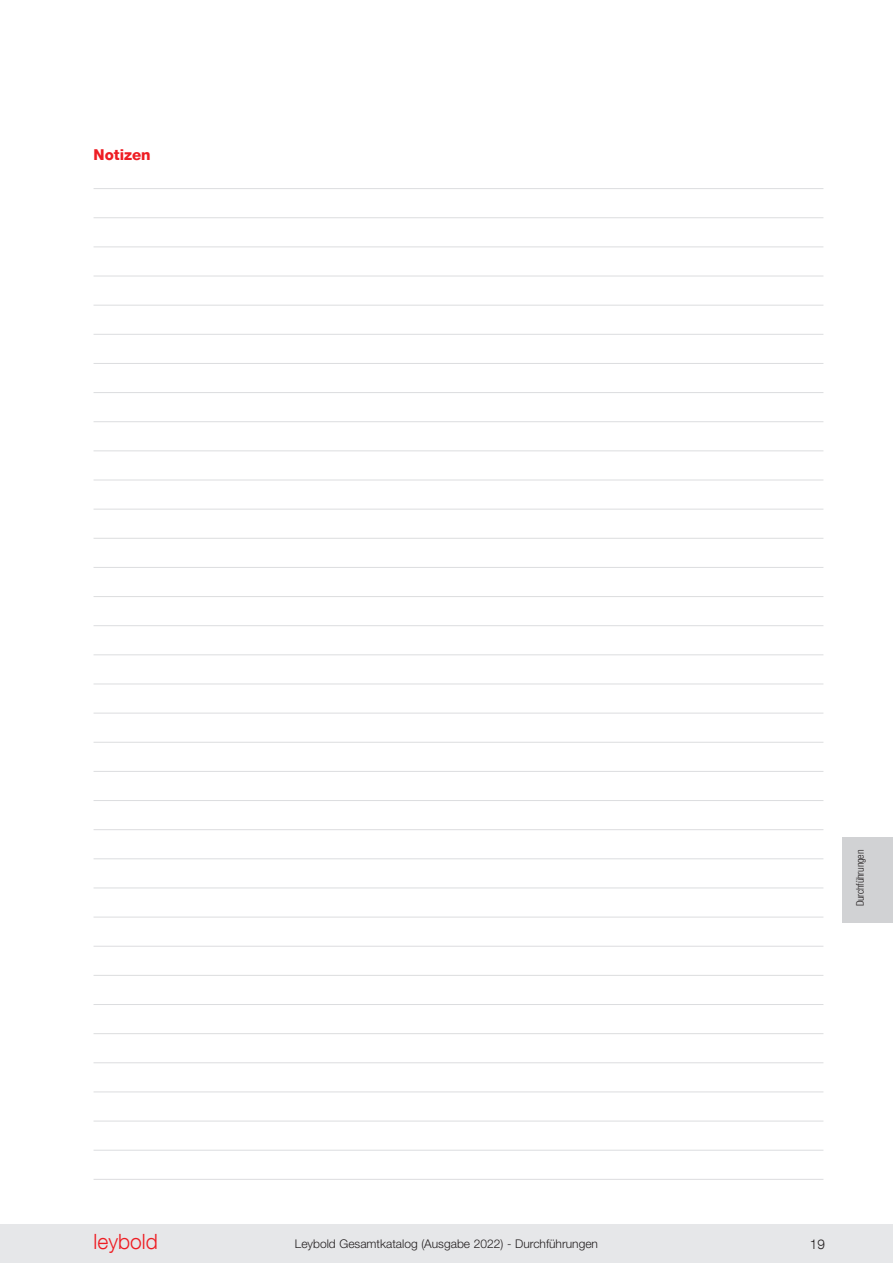
<style>
.page{position:relative;width:893px;height:1263px;background:#fff}
.page>*{position:absolute;margin:0;border:0;box-sizing:border-box;transform-origin:0 0}
.t1{font:300 21px "Helvetica Neue LT Com";color:#ee1d23}
.t2{font:800 15px "Helvetica Neue LT Com";color:#ee1d23}
.t3{font:300 13.5px "Helvetica Neue LT Com";color:#231f20}
.t4{font:300 12px "Helvetica Neue LT Std";color:#231f20}
.t5{font:300 condensed 10.5px "Helvetica Neue LT Com";letter-spacing:-.025em;color:#231f20}
</style>
<div class="page">
<hr style="left:94px;top:188px;width:729px;height:1px;background:#dcdddf">
<hr style="left:94px;top:217px;width:729px;height:1px;background:#dcdddf">
<hr style="left:94px;top:246px;width:729px;height:1px;background:#dcdddf">
<hr style="left:94px;top:276px;width:729px;height:1px;background:#dcdddf">
<hr style="left:94px;top:305px;width:729px;height:1px;background:#dcdddf">
<hr style="left:94px;top:334px;width:729px;height:1px;background:#dcdddf">
<hr style="left:94px;top:363px;width:729px;height:1px;background:#dcdddf">
<hr style="left:94px;top:392px;width:729px;height:1px;background:#dcdddf">
<hr style="left:94px;top:421px;width:729px;height:1px;background:#dcdddf">
<hr style="left:94px;top:450px;width:729px;height:1px;background:#dcdddf">
<hr style="left:94px;top:480px;width:729px;height:1px;background:#dcdddf">
<hr style="left:94px;top:509px;width:729px;height:1px;background:#dcdddf">
<hr style="left:94px;top:538px;width:729px;height:1px;background:#dcdddf">
<hr style="left:94px;top:567px;width:729px;height:1px;background:#dcdddf">
<hr style="left:94px;top:596px;width:729px;height:1px;background:#dcdddf">
<hr style="left:94px;top:625px;width:729px;height:1px;background:#dcdddf">
<hr style="left:94px;top:654px;width:729px;height:1px;background:#dcdddf">
<hr style="left:94px;top:684px;width:729px;height:1px;background:#dcdddf">
<hr style="left:94px;top:713px;width:729px;height:1px;background:#dcdddf">
<hr style="left:94px;top:742px;width:729px;height:1px;background:#dcdddf">
<hr style="left:94px;top:771px;width:729px;height:1px;background:#dcdddf">
<hr style="left:94px;top:800px;width:729px;height:1px;background:#dcdddf">
<hr style="left:94px;top:829px;width:729px;height:1px;background:#dcdddf">
<hr style="left:94px;top:858px;width:729px;height:1px;background:#dcdddf">
<hr style="left:94px;top:887px;width:729px;height:1px;background:#dcdddf">
<hr style="left:94px;top:917px;width:729px;height:1px;background:#dcdddf">
<hr style="left:94px;top:946px;width:729px;height:1px;background:#dcdddf">
<hr style="left:94px;top:975px;width:729px;height:1px;background:#dcdddf">
<hr style="left:94px;top:1004px;width:729px;height:1px;background:#dcdddf">
<hr style="left:94px;top:1033px;width:729px;height:1px;background:#dcdddf">
<hr style="left:94px;top:1062px;width:729px;height:1px;background:#dcdddf">
<hr style="left:94px;top:1091px;width:729px;height:1px;background:#dcdddf">
<hr style="left:94px;top:1121px;width:729px;height:1px;background:#dcdddf">
<hr style="left:94px;top:1150px;width:729px;height:1px;background:#dcdddf">
<hr style="left:94px;top:1179px;width:729px;height:1px;background:#dcdddf">
<div style="left:0;top:1225px;width:893px;height:38px;background:#e6e7e9"></div>
<div style="left:842px;top:838px;width:51px;height:85px;background:#d1d2d4"></div>
<p class="t2" style="left:94px;top:145px;width:59px">Notizen</p>
<p class="t5" style="left:854px;top:906px;width:58px;rotate:-90deg">Durchführungen</p>
<h1 class="t1" style="left:94px;top:1229px;width:66px">leybold</h1>
<p class="t4" style="left:295px;top:1236px;width:305px">Leybold Gesamtkatalog (Ausgabe 2022) - Durchführungen</p>
<p class="t3" style="left:810px;top:1236px;width:17px">19</p>
</div>
